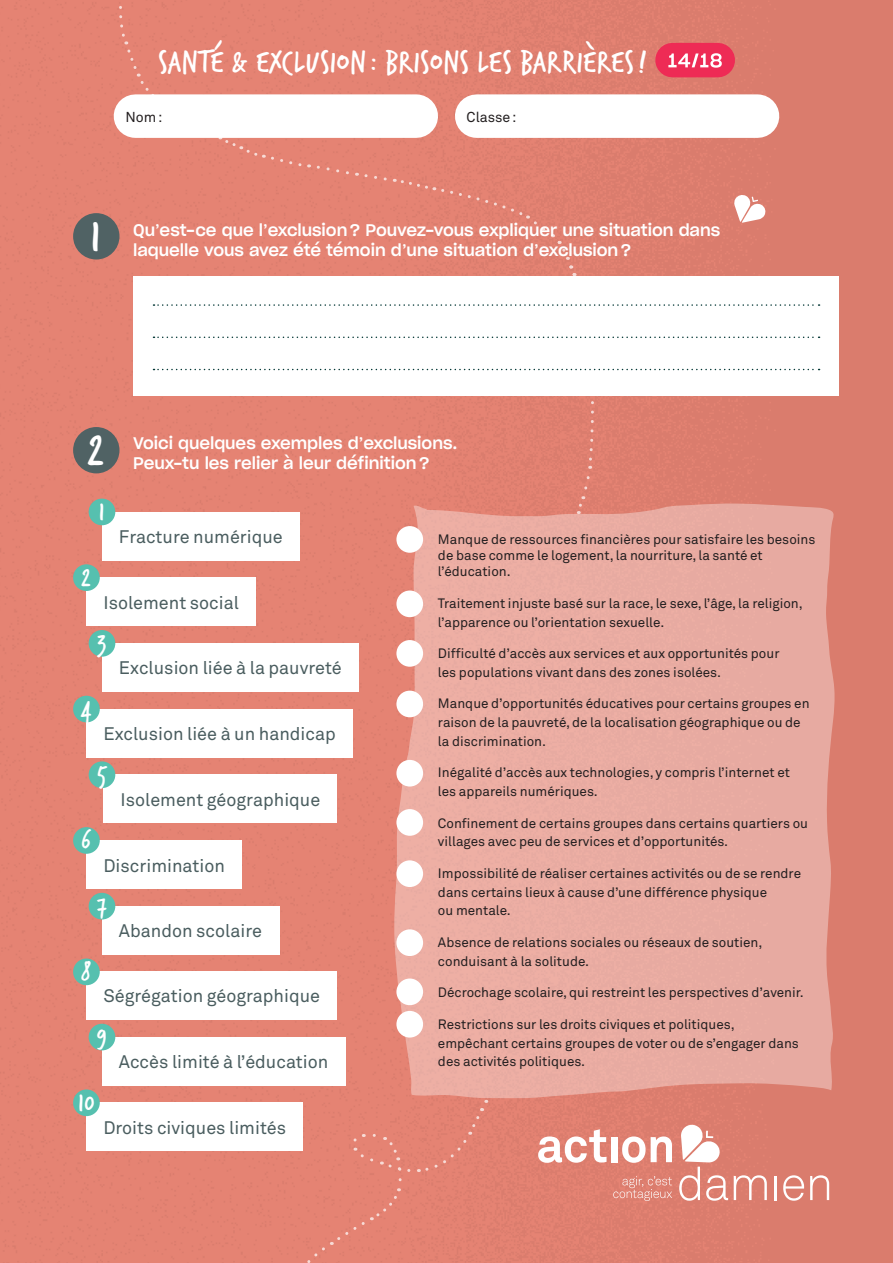
<style>
.page{position:relative;width:893px;height:1263px;background:#fff}
.page>*{position:absolute;margin:0;border:0;box-sizing:border-box;transform-origin:0 0}
.t1{font:48px "Verveine";color:#fff}
.t2{font:33px "Verveine";color:#fff}
.t3{font:27.6px "Verveine";color:#fff}
.t4{font:18px "Akkurat Pro";color:#4a5d5f}
.t5{font:16.5px/19.8px "Sharp Grotesk Medium 20";color:#fff}
.t6{font:14.25px "Akkurat Pro";color:#231f20}
.t7{font:13.5px/18.8px "Akkurat Pro";color:#231f20}
</style>
<div class="page">
<img style="left:0;top:0;width:893px;height:1263px">
<svg style="left:118px;top:0;width:459px;height:278px;background:#e38475"></svg>
<div style="left:575px;top:395px;width:20px;height:108px;background:#df7f70"></div>
<svg style="left:418px;top:1100px;width:70px;height:73px;background:#e28373"></svg>
<div style="left:302px;top:1132px;width:110px;height:131px;background:#e58373"></div>
<div style="left:135px;top:94px;width:281px;height:44px;background:#fff"></div>
<div style="left:477px;top:94px;width:280px;height:44px;background:#fff"></div>
<div style="left:73px;top:213px;width:46px;height:46px;background:#506264;border-radius:50%"></div>
<div style="left:133px;top:276px;width:706px;height:119px;background:#fff"></div>
<svg style="left:153px;top:304px;width:667px;height:2px"></svg>
<svg style="left:153px;top:337px;width:667px;height:1px"></svg>
<svg style="left:153px;top:369px;width:667px;height:1px"></svg>
<div style="left:73px;top:427px;width:46px;height:46px;background:#506264;border-radius:50%"></div>
<div style="left:102px;top:1037px;width:243px;height:48px;background:#fff"></div>
<div style="left:89px;top:1024px;width:26px;height:26px;background:#56c0af;border-radius:50%"></div>
<div style="left:86px;top:971px;width:251px;height:48px;background:#fff"></div>
<div style="left:73px;top:958px;width:27px;height:27px;background:#56c0af;border-radius:50%"></div>
<div style="left:102px;top:906px;width:177px;height:48px;background:#fff"></div>
<div style="left:89px;top:893px;width:26px;height:26px;background:#56c0af;border-radius:50%"></div>
<div style="left:104px;top:775px;width:233px;height:48px;background:#fff"></div>
<div style="left:89px;top:761px;width:26px;height:27px;background:#56c0af;border-radius:50%"></div>
<div style="left:86px;top:709px;width:267px;height:48px;background:#fff"></div>
<div style="left:73px;top:696px;width:27px;height:26px;background:#56c0af;border-radius:50%"></div>
<div style="left:102px;top:643px;width:257px;height:48px;background:#fff"></div>
<div style="left:89px;top:630px;width:26px;height:27px;background:#56c0af;border-radius:50%"></div>
<div style="left:86px;top:578px;width:170px;height:48px;background:#fff"></div>
<div style="left:73px;top:564px;width:27px;height:27px;background:#56c0af;border-radius:50%"></div>
<div style="left:102px;top:512px;width:198px;height:48px;background:#fff"></div>
<div style="left:89px;top:499px;width:26px;height:26px;background:#56c0af;border-radius:50%"></div>
<div style="left:86px;top:840px;width:156px;height:48px;background:#fff"></div>
<div style="left:73px;top:827px;width:27px;height:27px;background:#56c0af;border-radius:50%"></div>
<div style="left:86px;top:1103px;width:217px;height:48px;background:#fff"></div>
<div style="left:73px;top:1089px;width:27px;height:27px;background:#56c0af;border-radius:50%"></div>
<div style="left:394px;top:503px;width:442px;height:595px;background:#e7aba1"></div>
<div style="left:396px;top:526px;width:27px;height:27px;background:#fff;border-radius:50%"></div>
<div style="left:396px;top:590px;width:27px;height:27px;background:#fff;border-radius:50%"></div>
<div style="left:396px;top:640px;width:27px;height:27px;background:#fff;border-radius:50%"></div>
<div style="left:396px;top:691px;width:27px;height:26px;background:#fff;border-radius:50%"></div>
<div style="left:396px;top:760px;width:27px;height:26px;background:#fff;border-radius:50%"></div>
<div style="left:396px;top:809px;width:27px;height:27px;background:#fff;border-radius:50%"></div>
<div style="left:396px;top:860px;width:27px;height:27px;background:#fff;border-radius:50%"></div>
<div style="left:396px;top:929px;width:27px;height:27px;background:#fff;border-radius:50%"></div>
<div style="left:396px;top:978px;width:27px;height:27px;background:#fff;border-radius:50%"></div>
<div style="left:396px;top:1011px;width:27px;height:26px;background:#fff;border-radius:50%"></div>
<svg style="left:538px;top:1129px;width:68px;height:34px"></svg>
<div style="left:611px;top:1137px;width:6px;height:25px;background:#fff"></div>
<svg style="left:622px;top:1136px;width:50px;height:27px"></svg>
<svg style="left:679px;top:1124px;width:49px;height:77px"></svg>
<svg style="left:734px;top:1175px;width:33px;height:25px"></svg>
<hr style="left:774px;top:1176px;width:3px;height:24px;background:#fff">
<svg style="left:783px;top:1175px;width:21px;height:26px"></svg>
<svg style="left:810px;top:1175px;width:19px;height:25px"></svg>
<svg style="left:613px;top:1176px;width:59px;height:25px"></svg>
<svg style="left:734px;top:194px;width:32px;height:29px"></svg>
<div style="left:672px;top:43px;width:46px;height:34px;background:#ee2b55"></div>
<svg style="left:668px;top:53px;width:54px;height:15px"></svg>
<h2 class="t2" style="left:158px;top:39px;width:490px">SANTÉ &amp; EXCLUSION : BRISONS LES BARRIÈRES!</h2>
<p class="t6" style="left:125px;top:108px;width:39px">Nom:</p>
<p class="t6" style="left:467px;top:108px;width:51px">Classe:</p>
<h1 class="t1" style="left:91px;top:203px;width:13px">1</h1>
<p class="t5" style="left:133px;top:219px;width:589px">Qu’est-ce que l’exclusion? Pouvez-vous expliquer une situation dans laquelle vous avez été témoin d’une situation d’exclusion?</p>
<h1 class="t1" style="left:88px;top:417px;width:18px">2</h1>
<p class="t5" style="left:133px;top:432px;width:326px">Voici quelques exemples d’exclusions.<br>Peux-tu les relier à leur définition?</p>
<h3 class="t3" style="left:82px;top:558px;width:11px">2</h3>
<h3 class="t3" style="left:99px;top:493px;width:8px">1</h3>
<h3 class="t4" style="left:119px;top:526px;width:165px">Fracture numérique</h3>
<h3 class="t4" style="left:103px;top:592px;width:137px">Isolement social</h3>
<h3 class="t3" style="left:97px;top:624px;width:11px">3</h3>
<h3 class="t3" style="left:81px;top:690px;width:12px">4</h3>
<h3 class="t4" style="left:119px;top:658px;width:224px">Exclusion liée à la pauvreté</h3>
<h3 class="t4" style="left:103px;top:723px;width:234px">Exclusion liée à un handicap</h3>
<h3 class="t3" style="left:97px;top:755px;width:11px">5</h3>
<h3 class="t3" style="left:81px;top:821px;width:11px">6</h3>
<h3 class="t4" style="left:121px;top:789px;width:201px">Isolement géographique</h3>
<h3 class="t4" style="left:103px;top:855px;width:123px">Discrimination</h3>
<h3 class="t3" style="left:97px;top:887px;width:12px">7</h3>
<h3 class="t3" style="left:81px;top:952px;width:12px">8</h3>
<h3 class="t4" style="left:119px;top:920px;width:145px">Abandon scolaire</h3>
<h3 class="t4" style="left:103px;top:986px;width:218px">Ségrégation géographique</h3>
<h3 class="t3" style="left:97px;top:1018px;width:12px">9</h3>
<h3 class="t3" style="left:78px;top:1083px;width:18px">10</h3>
<h3 class="t4" style="left:119px;top:1051px;width:211px">Accès limité à l’éducation</h3>
<h3 class="t4" style="left:103px;top:1117px;width:184px">Droits civiques limités</h3>
<p class="t7" style="left:438px;top:531px;width:379px;line-height:16.2px">Manque de ressources financières pour satisfaire les besoins de base comme le logement, la nourriture, la santé et l’éducation.</p>
<p class="t7" style="left:438px;top:594px;width:366px">Traitement injuste basé sur la race, le sexe, l’âge, la religion, l’apparence ou l’orientation sexuelle.</p>
<p class="t7" style="left:438px;top:644px;width:343px">Difficulté d’accès aux services et aux opportunités pour les populations vivant dans des zones isolées.</p>
<p class="t7" style="left:438px;top:695px;width:373px">Manque d’opportunités éducatives pour certains groupes en raison de la pauvreté, de la localisation géographique ou de la discrimination.</p>
<p class="t7" style="left:438px;top:764px;width:353px">Inégalité d’accès aux technologies, y compris l’internet et les appareils numériques.</p>
<p class="t7" style="left:438px;top:814px;width:372px">Confinement de certains groupes dans certains quartiers ou villages avec peu de services et d’opportunités.</p>
<p class="t7" style="left:438px;top:864px;width:365px">Impossibilité de réaliser certaines activités ou de se rendre dans certains lieux à cause d’une différence physique<br>ou mentale.</p>
<p class="t7" style="left:438px;top:933px;width:326px">Absence de relations sociales ou réseaux de soutien, conduisant à la solitude.</p>
<p class="t7" style="left:438px;top:983px;width:367px">Décrochage scolaire, qui restreint les perspectives d’avenir.</p>
<p class="t7" style="left:438px;top:1015px;width:362px">Restrictions sur les droits civiques et politiques, empêchant certains groupes de voter ou de s’engager dans des activités politiques.</p>
</div>
